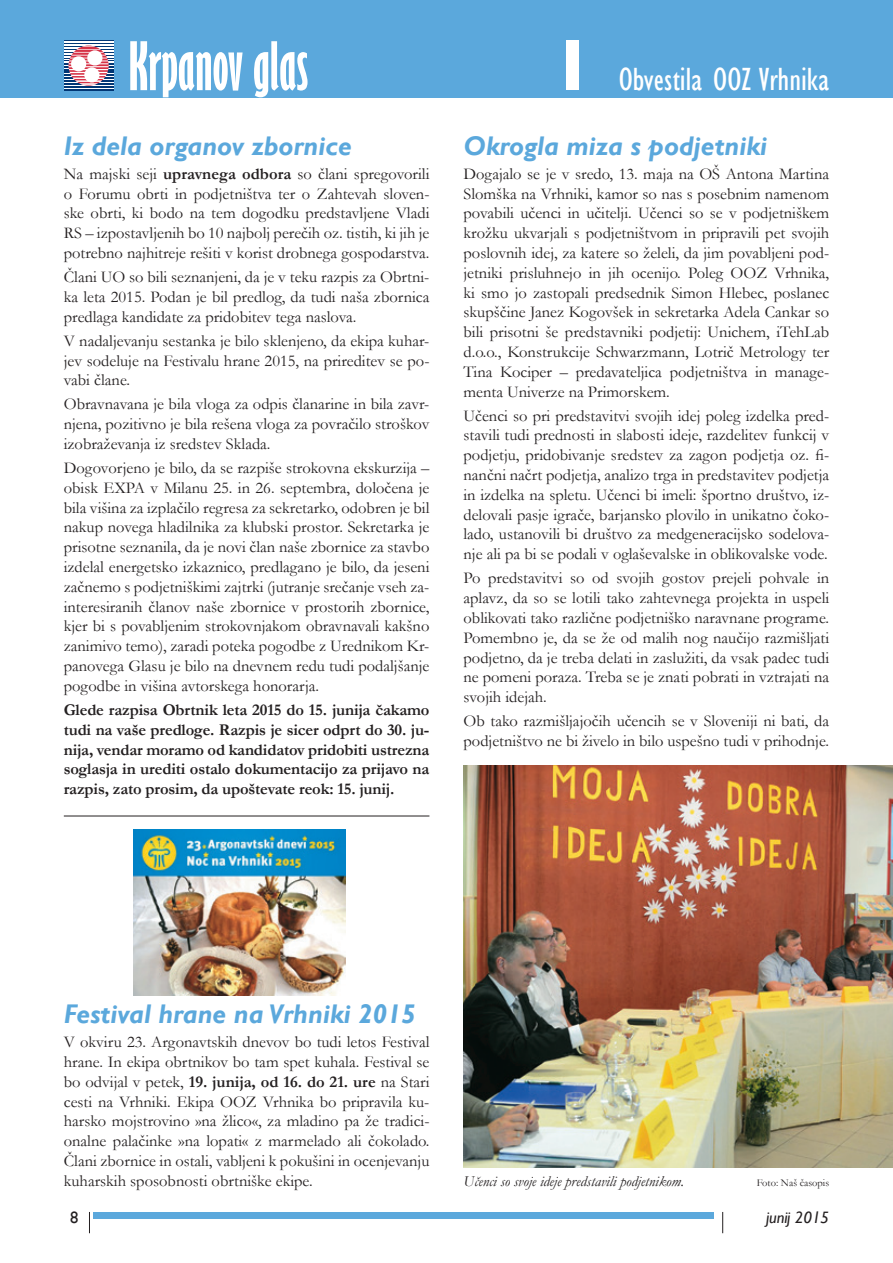
<style>
.page{position:relative;width:893px;height:1263px;background:#fff}
.page>*{position:absolute;margin:0;border:0;box-sizing:border-box;transform-origin:0 0}
.t1{font:700 extra-condensed 61.5px "Gill Sans";color:#fff}
.t2{font:condensed 33px "Gill Sans";color:#fff}
.t3{font:italic 700 27px "Gill Sans";color:#5ba8dc}
.t4{font:16.5px/19.8px "Garamond";color:#231f20;text-align:justify}
.t5{font:700 16.5px/19.8px "Garamond";letter-spacing:-.01em;color:#231f20;text-align:justify}
.t6{font:italic 16.5px "Gill Sans";letter-spacing:-.01em;color:#231f20}
.t7{font:16.5px "Gill Sans";color:#231f20}
.t8{font:italic 15px "Garamond";color:#231f20}
.t9{font:10.5px "Garamond";color:#231f20}
.s1{font-weight:700}
</style>
<div class="page">
<svg style="left:89px;top:1212px;width:1px;height:21px"></svg>
<div style="left:94px;top:1212px;width:620px;height:6px;background:#5ba8dc"></div>
<svg style="left:722px;top:1212px;width:1px;height:21px"></svg>
<hr style="left:64px;top:816px;width:365px;height:1px;background:#231f20">
<div style="left:0;top:0;width:893px;height:98px;background:#5ba8dc"></div>
<div style="left:566px;top:41px;width:13px;height:49px;background:#fff"></div>
<svg style="left:64px;top:41px;width:49px;height:49px"></svg>
<hr style="left:64px;top:43px;width:49px;height:1px;background:#013775">
<hr style="left:64px;top:46px;width:49px;height:1px;background:#013775">
<hr style="left:64px;top:49px;width:49px;height:1px;background:#013775">
<hr style="left:64px;top:52px;width:49px;height:1px;background:#013775">
<hr style="left:64px;top:55px;width:49px;height:1px;background:#013775">
<hr style="left:64px;top:58px;width:49px;height:1px;background:#013775">
<hr style="left:64px;top:60px;width:49px;height:1px;background:#013775">
<hr style="left:64px;top:63px;width:49px;height:1px;background:#013775">
<hr style="left:64px;top:66px;width:49px;height:1px;background:#013775">
<hr style="left:64px;top:69px;width:49px;height:1px;background:#013775">
<hr style="left:64px;top:72px;width:49px;height:1px;background:#013775">
<hr style="left:64px;top:75px;width:49px;height:1px;background:#013775">
<hr style="left:64px;top:78px;width:49px;height:1px;background:#013775">
<hr style="left:64px;top:80px;width:49px;height:2px;background:#013775">
<hr style="left:64px;top:83px;width:49px;height:2px;background:#013775">
<hr style="left:64px;top:86px;width:49px;height:2px;background:#013775">
<hr style="left:64px;top:41px;width:49px;height:1px;background:#013775">
<hr style="left:64px;top:89px;width:49px;height:1px;background:#013775">
<svg style="left:69px;top:46px;width:40px;height:39px;background:#d7aeba"></svg>
<img style="left:464px;top:765px;width:429px;height:402px">
<img style="left:133px;top:829px;width:213px;height:166px">
<h1 class="t1" style="left:129px;top:29px;width:181px">Krpanov glas</h1>
<h3 class="t3" style="left:64px;top:130px;width:290px">Iz dela organov zbornice</h3>
<p class="t4" style="left:64px;top:163px;width:367px">Na majski seji <span class="s1">upravnega odbora</span> so člani spregovorili o Forumu obrti in podjetništva ter o Zahtevah sloven&shy;ske obrti, ki bodo na tem dogodku predstavljene Vladi RS – izpostavljenih bo 10 najbolj perečih oz. tistih, ki jih je potrebno najhitreje rešiti v korist drobnega gospodarstva.</p>
<p class="t4" style="left:64px;top:267px;width:367px">Člani UO so bili seznanjeni, da je v teku razpis za Obrtni&shy;ka leta 2015. Podan je bil predlog, da tudi naša zbornica predlaga kandidate za pridobitev tega naslova.</p>
<p class="t4" style="left:64px;top:330px;width:367px">V nadaljevanju sestanka je bilo sklenjeno, da ekipa kuhar&shy;jev sodeluje na Festivalu hrane 2015, na prireditev se po&shy;vabi člane.</p>
<p class="t4" style="left:64px;top:394px;width:367px">Obravnavana je bila vloga za odpis članarine in bila zavr&shy;njena, pozitivno je bila rešena vloga za povračilo stroškov izobraževanja iz sredstev Sklada.</p>
<p class="t4" style="left:64px;top:457px;width:367px">Dogovorjeno je bilo, da se razpiše strokovna ekskurzija – obisk EXPA v Milanu 25. in 26. septembra, določena je bila višina za izplačilo regresa za sekretarko, odobren je bil nakup novega hladilnika za klubski prostor. Sekretarka je prisotne seznanila, da je novi član naše zbornice za stavbo izdelal energetsko izkaznico, predlagano je bilo, da jeseni začnemo s podjetniškimi zajtrki (jutranje srečanje vseh za&shy;interesiranih članov naše zbornice v prostorih zbornice, kjer bi s povabljenim strokovnjakom obravnavali kakšno zanimivo temo), zaradi poteka pogodbe z Urednikom Kr&shy;panovega Glasu je bilo na dnevnem redu tudi podaljšanje pogodbe in višina avtorskega honorarja.</p>
<p class="t5" style="left:64px;top:700px;width:367px">Glede razpisa Obrtnik leta 2015 do 15. junija čakamo tudi na vaše predloge. Razpis je sicer odprt do 30. ju&shy;nija, vendar moramo od kandidatov pridobiti ustrezna soglasja in urediti ostalo dokumentacijo za prijavo na razpis, zato prosim, da upoštevate reok: 15. junij.</p>
<h2 class="t2" style="left:619px;top:59px;width:212px">Obvestila OOZ Vrhnika</h2>
<h3 class="t3" style="left:463px;top:130px;width:305px">Okrogla miza s podjetniki</h3>
<p class="t4" style="left:463px;top:163px;width:367px">Dogajalo se je v sredo, 13. maja na OŠ Antona Martina Slomška na Vrhniki, kamor so nas s posebnim namenom povabili učenci in učitelji. Učenci so se v podjetniškem krožku ukvarjali s podjetništvom in pripravili pet svojih poslovnih idej, za katere so želeli, da jim povabljeni pod&shy;jetniki prisluhnejo in jih ocenijo. Poleg OOZ Vrhnika, ki smo jo zastopali predsednik Simon Hlebec, poslanec skupščine Janez Kogovšek in sekretarka Adela Cankar so bili prisotni še predstavniki podjetij: Unichem, iTehLab d.o.o., Konstrukcije Schwarzmann, Lotrič Metrology ter Tina Kociper – predavateljica podjetništva in manage&shy;menta Univerze na Primorskem.</p>
<p class="t4" style="left:463px;top:405px;width:367px">Učenci so pri predstavitvi svojih idej poleg izdelka pred&shy;stavili tudi prednosti in slabosti ideje, razdelitev funkcij v podjetju, pridobivanje sredstev za zagon podjetja oz. fi&shy;nančni načrt podjetja, analizo trga in predstavitev podjetja in izdelka na spletu. Učenci bi imeli: športno društvo, iz&shy;delovali pasje igrače, barjansko plovilo in unikatno čoko&shy;lado, ustanovili bi društvo za medgeneracijsko sodelova&shy;nje ali pa bi se podali v oglaševalske in oblikovalske vode.</p>
<p class="t4" style="left:463px;top:568px;width:367px">Po predstavitvi so od svojih gostov prejeli pohvale in aplavz, da so se lotili tako zahtevnega projekta in uspeli oblikovati tako različne podjetniško naravnane programe.<br>Pomembno je, da se že od malih nog naučijo razmišljati podjetno, da je treba delati in zaslužiti, da vsak padec tudi ne pomeni poraza. Treba se je znati pobrati in vztrajati na svojih idejah.</p>
<p class="t4" style="left:463px;top:711px;width:367px">Ob tako razmišljajočih učencih se v Sloveniji ni bati, da podjetništvo ne bi živelo in bilo uspešno tudi v prihodnje.</p>
<h3 class="t3" style="left:64px;top:998px;width:353px">Festival hrane na Vrhniki 2015</h3>
<p class="t4" style="left:64px;top:1032px;width:367px">V okviru 23. Argonavtskih dnevov bo tudi letos Festival hrane. In ekipa obrtnikov bo tam spet kuhala. Festival se bo odvijal v petek, <span class="s1">19. junija, od 16. do 21. ure</span> na Stari cesti na Vrhniki. Ekipa OOZ Vrhnika bo pripravila ku&shy;harsko mojstrovino »na žlico«, za mladino pa že tradici&shy;onalne palačinke »na lopati« z marmelado ali čokolado.<br>Člani zbornice in ostali, vabljeni k pokušini in ocenjevanju kuharskih sposobnosti obrtniške ekipe.</p>
<p class="t8" style="left:464px;top:1171px;width:222px">Učenci so svoje ideje predstavili podjetnikom.</p>
<p class="t9" style="left:757px;top:1175px;width:74px">Foto: Naš časopis</p>
<p class="t7" style="left:70px;top:1208px;width:10px">8</p>
<p class="t6" style="left:766px;top:1208px;width:64px">junij 2015</p>
</div>
